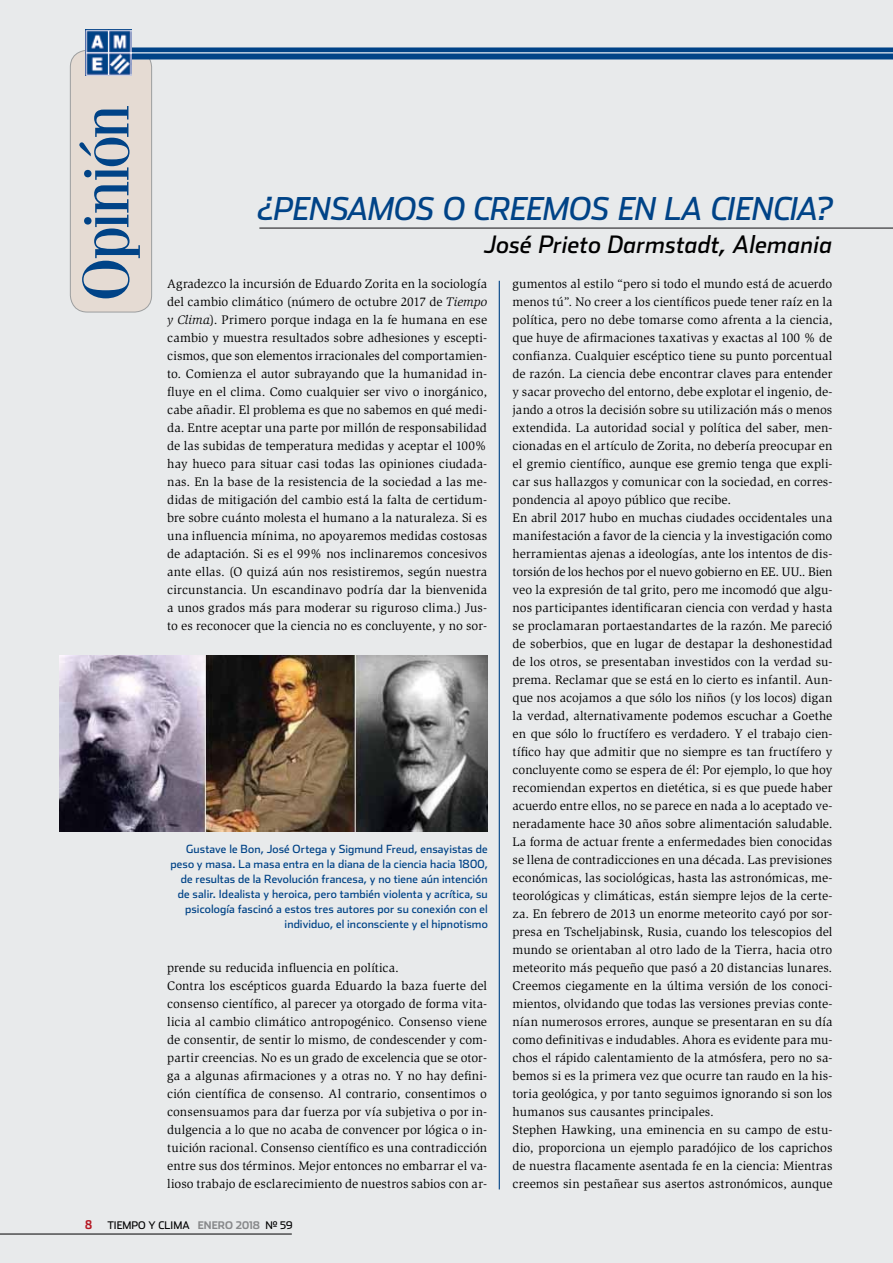
<style>
.page{position:relative;width:893px;height:1263px;background:#e8eaeb}
.page>*{position:absolute;margin:0;border:0;box-sizing:border-box;transform-origin:0 0}
.t1{font:65.55px "Fenice Std";letter-spacing:-.06em;color:#004387}
.t2{font:italic 31.5px "Stainless";letter-spacing:-.005em;color:#004387}
.t3{font:italic 24px "Stainless";letter-spacing:.01em;color:#000}
.t4{font:12.75px/18px "Slimbach Std";letter-spacing:.005em;color:#000}
.t5{font:700 12px "Stainless Cond";color:#b51621}
.t6{font:11.25px/15px "Stainless";letter-spacing:.01em;color:#004387;text-align:right}
.t7{font:10.5px "Stainless";color:#000}
.t8{font:700 10.5px "Stainless";color:#87888a}
.s1{font-style:italic}
.s2{font-weight:700;color:#87888a}
.s3{font-weight:400;color:#000}
</style>
<div class="page">
<div style="left:70px;top:50px;width:82px;height:262px;background:#e5dbd3;border-radius:17px"></div>
<div style="left:70px;top:50px;width:82px;height:262px;border:1px solid #9c9e9f;border-radius:17px"></div>
<hr style="left:259px;top:227px;width:634px;height:2px;background:#58585a">
<img style="left:59px;top:656px;width:428px;height:175px">
<hr style="left:499px;top:281px;width:1px;height:908px;background:#004387">
<hr style="left:0;top:1234px;width:292px;height:1px;background:#000">
<div style="left:85px;top:47px;width:808px;height:12px;background:#004387"></div>
<img style="left:85px;top:30px;width:46px;height:46px">
<hr style="left:130px;top:52px;width:763px;height:1px;background:#fff">
<h1 class="t1" style="left:67px;top:302px;width:200px;rotate:-90deg">Opinión</h1>
<h2 class="t2" style="left:258px;top:190px;width:576px">¿PENSAMOS O CREEMOS EN LA CIENCIA?</h2>
<h3 class="t3" style="left:485px;top:230px;width:349px">JOSÉ PRIETO DARMSTADT, ALEMANIA</h3>
<p class="t4" style="left:167px;top:275px;width:321px;text-align:justify">Agradezco la incursión de Eduardo Zorita en la sociología del cambio climático (número de octubre 2017 de <span class="s1">Tiempo y Clima</span>). Primero porque indaga en la fe humana en ese cambio y muestra resultados sobre adhesiones y escepti&shy;cismos, que son elementos irracionales del comportamien&shy;to. Comienza el autor subrayando que la humanidad in&shy;fluye en el clima. Como cualquier ser vivo o inorgánico, cabe añadir. El problema es que no sabemos en qué medi&shy;da. Entre aceptar una parte por millón de responsabilidad de las subidas de temperatura medidas y aceptar el 100% hay hueco para situar casi todas las opiniones ciudada&shy;nas. En la base de la resistencia de la sociedad a las me&shy;didas de mitigación del cambio está la falta de certidum&shy;bre sobre cuánto molesta el humano a la naturaleza. Si es una influencia mínima, no apoyaremos medidas costosas de adaptación. Si es el 99% nos inclinaremos concesivos ante ellas. (O quizá aún nos resistiremos, según nuestra circunstancia. Un escandinavo podría dar la bienvenida a unos grados más para moderar su riguroso clima.) Jus&shy;to es reconocer que la ciencia no es concluyente, y no sor-</p>
<p class="t6" style="left:170px;top:841px;width:319px">Gustave le Bon, José Ortega y Sigmund Freud, ensayistas de peso y masa. La masa entra en la diana de la ciencia hacia 1800, de resultas de la Revolución francesa, y no tiene aún intención de salir. Idealista y heroica, pero también violenta y acrítica, su psicología fascinó a estos tres autores por su conexión con el individuo, el inconsciente y el hipnotismo</p>
<p class="t4" style="left:167px;top:959px;width:321px">prende su reducida influencia en política.<br>Contra los escépticos guarda Eduardo la baza fuerte del consenso científico, al parecer ya otorgado de forma vita&shy;licia al cambio climático antropogénico. Consenso viene de consentir, de sentir lo mismo, de condescender y com&shy;partir creencias. No es un grado de excelencia que se otor&shy;ga a algunas afirmaciones y a otras no. Y no hay defini&shy;ción científica de consenso. Al contrario, consentimos o consensuamos para dar fuerza por vía subjetiva o por in&shy;dulgencia a lo que no acaba de convencer por lógica o in&shy;tuición racional. Consenso científico es una contradicción entre sus dos términos. Mejor entonces no embarrar el va&shy;lioso trabajo de esclarecimiento de nuestros sabios con ar-</p>
<p class="t4" style="left:513px;top:275px;width:321px">gumentos al estilo “pero si todo el mundo está de acuerdo menos tú”. No creer a los científicos puede tener raíz en la política, pero no debe tomarse como afrenta a la ciencia, que huye de afirmaciones taxativas y exactas al 100 % de confianza. Cualquier escéptico tiene su punto porcentual de razón. La ciencia debe encontrar claves para entender y sacar provecho del entorno, debe explotar el ingenio, de&shy;jando a otros la decisión sobre su utilización más o menos extendida. La autoridad social y política del saber, men&shy;cionadas en el artículo de Zorita, no debería preocupar en el gremio científico, aunque ese gremio tenga que expli&shy;car sus hallazgos y comunicar con la sociedad, en corres&shy;pondencia al apoyo público que recibe.<br>En abril 2017 hubo en muchas ciudades occidentales una manifestación a favor de la ciencia y la investigación como herramientas ajenas a ideologías, ante los intentos de dis&shy;torsión de los hechos por el nuevo gobierno en EE. UU.. Bien veo la expresión de tal grito, pero me incomodó que algu&shy;nos participantes identificaran ciencia con verdad y hasta se proclamaran portaestandartes de la razón. Me pareció de soberbios, que en lugar de destapar la deshonestidad de los otros, se presentaban investidos con la verdad su&shy;prema. Reclamar que se está en lo cierto es infantil. Aun&shy;que nos acojamos a que sólo los niños (y los locos) digan la verdad, alternativamente podemos escuchar a Goethe en que sólo lo fructífero es verdadero. Y el trabajo cien&shy;tífico hay que admitir que no siempre es tan fructífero y concluyente como se espera de él: Por ejemplo, lo que hoy recomiendan expertos en dietética, si es que puede haber acuerdo entre ellos, no se parece en nada a lo aceptado ve&shy;neradamente hace 30 años sobre alimentación saludable.<br>La forma de actuar frente a enfermedades bien conocidas se llena de contradicciones en una década. Las previsiones económicas, las sociológicas, hasta las astronómicas, me&shy;teorológicas y climáticas, están siempre lejos de la certe&shy;za. En febrero de 2013 un enorme meteorito cayó por sor&shy;presa en Tscheljabinsk, Rusia, cuando los telescopios del mundo se orientaban al otro lado de la Tierra, hacia otro meteorito más pequeño que pasó a 20 distancias lunares.<br>Creemos ciegamente en la última versión de los conoci&shy;mientos, olvidando que todas las versiones previas conte&shy;nían numerosos errores, aunque se presentaran en su día como definitivas e indudables. Ahora es evidente para mu&shy;chos el rápido calentamiento de la atmósfera, pero no sa&shy;bemos si es la primera vez que ocurre tan raudo en la his&shy;toria geológica, y por tanto seguimos ignorando si son los humanos sus causantes principales.<br>Stephen Hawking, una eminencia en su campo de estu&shy;dio, proporciona un ejemplo paradójico de los caprichos de nuestra flacamente asentada fe en la ciencia: Mientras creemos sin pestañear sus asertos astronómicos, aunque</p>
<p class="t5" style="left:85px;top:1218px;width:8px">8</p>
<p class="t7" style="left:107px;top:1219px;width:99px">TIEMPO Y CLIMA <span class="s2">ENERO</span></p>
<p class="t8" style="left:236px;top:1219px;width:58px">2018 <span class="s3">Nº 59</span></p>
</div>
